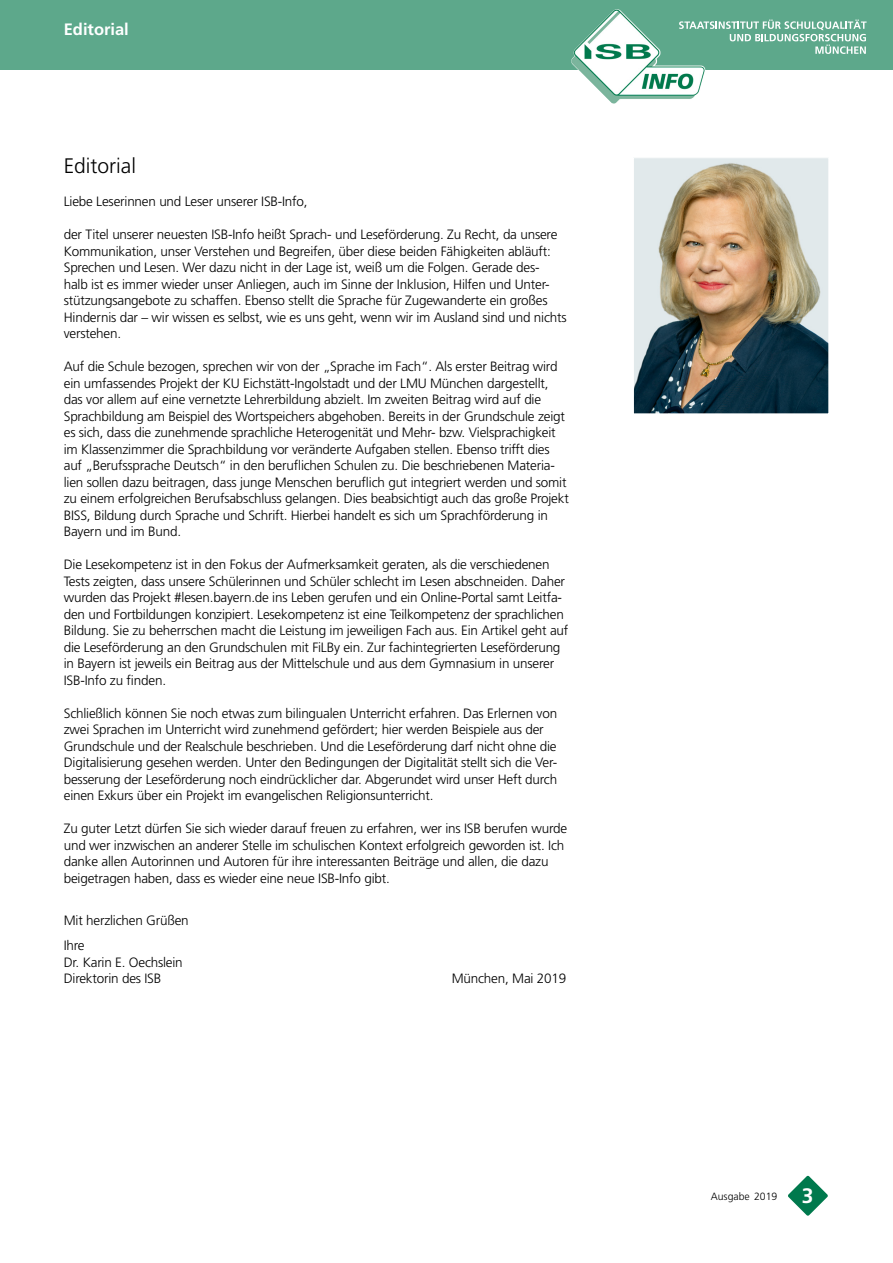
<style>
.page{position:relative;width:893px;height:1263px;background:#fff}
.page>*{position:absolute;margin:0;border:0;box-sizing:border-box;transform-origin:0 0}
.t1{font:300 21px "Frutiger LT Std";color:#000}
.t2{font:700 16.5px "Frutiger LT Std";color:#fff}
.t3{font:300 13.5px/16.5px "Frutiger LT Std";letter-spacing:-.015em;color:#000}
.t4{font:300 10.5px "Frutiger LT Std";color:#000}
.s1{font-weight:700;font-size:20.85px;color:#fff}
</style>
<div class="page">
<div style="left:0;top:0;width:893px;height:70px;background:#5da88b"></div>
<svg style="left:788px;top:1175px;width:40px;height:41px"></svg>
<img style="left:571px;top:9px;width:130px;height:95px">
<svg style="left:679px;top:20px;width:188px;height:34px"></svg>
<img style="left:635px;top:159px;width:192px;height:253px">
<div style="left:633px;top:157px;width:196px;height:257px;border:1px solid #fff"></div>
<p class="t2" style="left:64px;top:20px;width:67px">Editorial</p>
<h1 class="t1" style="left:64px;top:154px;width:74px">Editorial</h1>
<p class="t3" style="left:64px;top:193px;width:245px">Liebe Leserinnen und Leser unserer ISB-Info,</p>
<p class="t3" style="left:64px;top:226px;width:504px">der Titel unserer neuesten ISB-Info heißt Sprach- und Leseförderung. Zu Recht, da unsere Kommunikation, unser Verstehen und Begreifen, über diese beiden Fähigkeiten abläuft:<br>Sprechen und Lesen. Wer dazu nicht in der Lage ist, weiß um die Folgen. Gerade des&shy;halb ist es immer wieder unser Anliegen, auch im Sinne der Inklusion, Hilfen und Unter&shy;stützungsangebote zu schaffen. Ebenso stellt die Sprache für Zugewanderte ein großes Hindernis dar – wir wissen es selbst, wie es uns geht, wenn wir im Ausland sind und nichts verstehen.</p>
<p class="t3" style="left:64px;top:358px;width:507px">Auf die Schule bezogen, sprechen wir von der „Sprache im Fach“. Als erster Beitrag wird ein umfassendes Projekt der KU Eichstätt-Ingolstadt und der LMU München dargestellt, das vor allem auf eine vernetzte Lehrerbildung abzielt. Im zweiten Beitrag wird auf die Sprachbildung am Beispiel des Wortspeichers abgehoben. Bereits in der Grundschule zeigt es sich, dass die zunehmende sprachliche Heterogenität und Mehr- bzw. Vielsprachigkeit im Klassenzimmer die Sprachbildung vor veränderte Aufgaben stellen. Ebenso trifft dies auf „Berufssprache Deutsch“ in den beruflichen Schulen zu. Die beschriebenen Materia&shy;lien sollen dazu beitragen, dass junge Menschen beruflich gut integriert werden und somit zu einem erfolgreichen Berufsabschluss gelangen. Dies beabsichtigt auch das große Projekt BISS, Bildung durch Sprache und Schrift. Hierbei handelt es sich um Sprachförderung in Bayern und im Bund.</p>
<p class="t3" style="left:64px;top:556px;width:506px">Die Lesekompetenz ist in den Fokus der Aufmerksamkeit geraten, als die verschiedenen Tests zeigten, dass unsere Schülerinnen und Schüler schlecht im Lesen abschneiden. Daher wurden das Projekt #lesen.bayern.de ins Leben gerufen und ein Online-Portal samt Leitfa&shy;den und Fortbildungen konzipiert. Lesekompetenz ist eine Teilkompetenz der sprachlichen Bildung. Sie zu beherrschen macht die Leistung im jeweiligen Fach aus. Ein Artikel geht auf die Leseförderung an den Grundschulen mit FiLBy ein. Zur fachintegrierten Leseförderung in Bayern ist jeweils ein Beitrag aus der Mittelschule und aus dem Gymnasium in unserer ISB-Info zu finden.</p>
<p class="t3" style="left:64px;top:705px;width:495px">Schließlich können Sie noch etwas zum bilingualen Unterricht erfahren. Das Erlernen von zwei Sprachen im Unterricht wird zunehmend gefördert; hier werden Beispiele aus der Grundschule und der Realschule beschrieben. Und die Leseförderung darf nicht ohne die Digitalisierung gesehen werden. Unter den Bedingungen der Digitalität stellt sich die Ver&shy;besserung der Leseförderung noch eindrücklicher dar. Abgerundet wird unser Heft durch einen Exkurs über ein Projekt im evangelischen Religionsunterricht.</p>
<p class="t3" style="left:64px;top:820px;width:505px">Zu guter Letzt dürfen Sie sich wieder darauf freuen zu erfahren, wer ins ISB berufen wurde und wer inzwischen an anderer Stelle im schulischen Kontext erfolgreich geworden ist. Ich danke allen Autorinnen und Autoren für ihre interessanten Beiträge und allen, die dazu beigetragen haben, dass es wieder eine neue ISB-Info gibt.</p>
<p class="t3" style="left:64px;top:907px;width:126px;line-height:25.5px">Mit herzlichen Grüßen<br>Ihre</p>
<p class="t3" style="left:64px;top:954px;width:121px">Dr. Karin E. Oechslein<br>Direktorin des ISB</p>
<p class="t3" style="left:452px;top:970px;width:116px">München, Mai 2019</p>
<p class="t4" style="left:711px;top:1190px;width:104px">Ausgabe 2019 <span class="s1">3</span></p>
</div>
